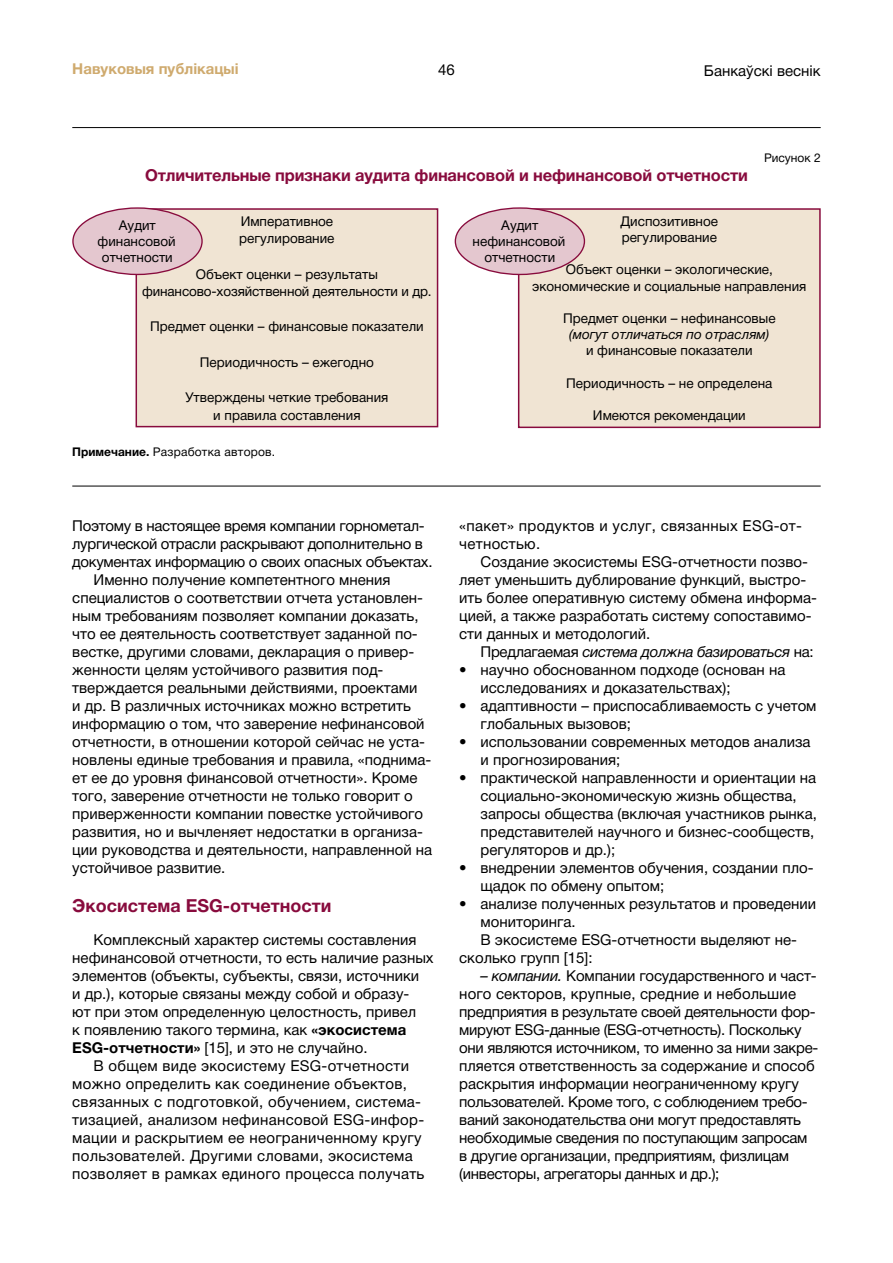
<style>
.page{position:relative;width:893px;height:1263px;background:#fff}
.page>*{position:absolute;margin:0;border:0;box-sizing:border-box;transform-origin:0 0}
.t1{font:700 18px "Helvetica Neue Cyr";color:#880b3d}
.t2{font:700 16.5px "Helvetica Neue Cyr";letter-spacing:-.01em;color:#880b3d}
.t3{font:15px/18px "Helvetica Neue Cyr";color:#000}
.t4{font:15px/18px "Helvetica Neue Cyr";letter-spacing:-.02em;color:#000}
.t5{font:15px/18px "Helvetica Neue Cyr";letter-spacing:.02em;color:#000}
.t6{font:italic 15px "Helvetica Neue Cyr";letter-spacing:-.02em;color:#000}
.t7{font:700 15px "Helvetica Neue Cyr";color:#cfaa6e}
.t8{font:13.5px/16.2px "Helvetica Neue Cyr";color:#000;text-align:center}
.t9{font:italic 13.5px "Helvetica Neue Cyr";color:#000}
.t10{font:12px "Helvetica Neue Cyr";letter-spacing:.02em;color:#000}
.t11{font:12px "Helvetica Neue Cyr";color:#000}
.s1{font-weight:700}
.s2{font-style:normal}
.s3{font-style:italic}
</style>
<div class="page">
<hr style="left:72px;top:127px;width:749px;height:1px;background:#000">
<hr style="left:72px;top:486px;width:749px;height:1px;background:#000">
<div style="left:136px;top:209px;width:302px;height:218px;background:#f0e4d3"></div>
<div style="left:136px;top:208px;width:302px;height:219px;border:2px solid #880b3d"></div>
<div style="left:519px;top:209px;width:301px;height:218px;background:#f0e4d3"></div>
<div style="left:518px;top:208px;width:303px;height:220px;border:2px solid #880b3d"></div>
<div style="left:455px;top:208px;width:129px;height:66px;background:#e4c7cf;border-radius:50%"></div>
<div style="left:73px;top:208px;width:129px;height:66px;background:#e4c7cf;border-radius:50%"></div>
<p class="t7" style="left:72px;top:61px;width:168px">Навуковыя публікацыі</p>
<p class="t3" style="left:438px;top:61px;width:18px">46</p>
<p class="t3" style="left:704px;top:62px;width:118px">Банкaўскi веснiк</p>
<p class="t2" style="left:145px;top:167px;width:604px">Отличительные признаки аудита финансовой и нефинансовой отчетности</p>
<p class="t11" style="left:764px;top:151px;width:58px">Рисунок 2</p>
<p class="t8" style="left:239px;top:212px;width:97px;line-height:17.5px;text-align:left">Императивное регулирование</p>
<p class="t8" style="left:142px;top:265px;width:291px;line-height:17.5px">Объект оценки – результаты финансово-хозяйственной деятельности и др.</p>
<p class="t8" style="left:150px;top:319px;width:275px">Предмет оценки – финансовые показатели</p>
<p class="t8" style="left:200px;top:354px;width:176px">Периодичность – ежегодно</p>
<p class="t8" style="left:185px;top:388px;width:205px;line-height:17.5px">Утверждены четкие требования и правила составления</p>
<p class="t8" style="left:98px;top:217px;width:80px">Аудит финансовой отчетности</p>
<p class="t10" style="left:72px;top:445px;width:205px"><span class="s1">Примечание.</span> Разработка авторов.</p>
<p class="t4" style="left:72px;top:517px;width:354px">Поэтому в настоящее время компании горнометал-</p>
<p class="t4" style="left:72px;top:535px;width:352px">лургической отрасли раскрывают дополнительно в</p>
<p class="t4" style="left:72px;top:553px;width:362px">документах информацию о своих опасных объектах.</p>
<p class="t3" style="left:94px;top:571px;width:299px">Именно получение компетентного мнения</p>
<p class="t3" style="left:72px;top:589px;width:352px">специалистов о соответствии отчета установлен-</p>
<p class="t3" style="left:72px;top:607px;width:348px">ным требованиям позволяет компании доказать,</p>
<p class="t3" style="left:72px;top:625px;width:347px">что ее деятельность соответствует заданной по-</p>
<p class="t3" style="left:72px;top:643px;width:343px">вестке, другими словами, декларация о привер-</p>
<p class="t3" style="left:72px;top:661px;width:313px">женности целям устойчивого развития под-</p>
<p class="t3" style="left:72px;top:679px;width:347px">тверждается реальными действиями, проектами</p>
<p class="t3" style="left:72px;top:697px;width:340px">и др. В различных источниках можно встретить</p>
<p class="t3" style="left:72px;top:715px;width:354px">информацию о том, что заверение нефинансовой</p>
<p class="t3" style="left:72px;top:733px;width:354px">отчетности, в отношении которой сейчас не уста-</p>
<p class="t3" style="left:72px;top:751px;width:361px">новлены единые требования и правила, «поднима-</p>
<p class="t3" style="left:72px;top:769px;width:347px">ет ее до уровня финансовой отчетности». Кроме</p>
<p class="t3" style="left:72px;top:787px;width:342px">того, заверение отчетности не только говорит о</p>
<p class="t3" style="left:72px;top:805px;width:352px">приверженности компании повестке устойчивого</p>
<p class="t3" style="left:72px;top:823px;width:352px">развития, но и вычленяет недостатки в организа-</p>
<p class="t3" style="left:72px;top:841px;width:362px">ции руководства и деятельности, направленной на</p>
<p class="t3" style="left:72px;top:859px;width:154px">устойчивое развитие.</p>
<p class="t1" style="left:72px;top:895px;width:261px">Экосистема ESG-отчетности</p>
<p class="t3" style="left:94px;top:931px;width:324px">Комплексный характер системы составления</p>
<p class="t3" style="left:72px;top:949px;width:363px">нефинансовой отчетности, то есть наличие разных</p>
<p class="t3" style="left:72px;top:967px;width:348px">элементов (объекты, субъекты, связи, источники</p>
<p class="t3" style="left:72px;top:985px;width:339px">и др.), которые связаны между собой и образу-</p>
<p class="t3" style="left:72px;top:1003px;width:345px">ют при этом определенную целостность, привел</p>
<p class="t3" style="left:72px;top:1021px;width:335px">к появлению такого термина, как <span class="s1">«экосистема</span></p>
<p class="t3" style="left:72px;top:1039px;width:297px"><span class="s1">ESG-отчетности»</span> [15], и это не случайно.</p>
<p class="t5" style="left:94px;top:1057px;width:317px">В общем виде экосистему ESG-отчетности</p>
<p class="t5" style="left:72px;top:1075px;width:336px">можно определить как соединение объектов,</p>
<p class="t5" style="left:72px;top:1093px;width:350px">связанных с подготовкой, обучением, система-</p>
<p class="t5" style="left:72px;top:1111px;width:353px">тизацией, анализом нефинансовой ESG-инфор-</p>
<p class="t5" style="left:72px;top:1129px;width:351px">мации и раскрытием ее неограниченному кругу</p>
<p class="t5" style="left:72px;top:1147px;width:342px">пользователей. Другими словами, экосистема</p>
<p class="t5" style="left:72px;top:1165px;width:354px">позволяет в рамках единого процесса получать</p>
<p class="t8" style="left:620px;top:213px;width:99px;text-align:left">Диспозитивное регулирование</p>
<p class="t8" style="left:532px;top:262px;width:276px">Объект оценки – экологические, экономические и социальные направления</p>
<p class="t8" style="left:563px;top:310px;width:214px">Предмет оценки – нефинансовые</p>
<p class="t9" style="left:569px;top:327px;width:202px">(могут отличаться по отраслям)</p>
<p class="t8" style="left:586px;top:343px;width:168px">и финансовые показатели</p>
<p class="t8" style="left:566px;top:375px;width:208px">Периодичность – не определена</p>
<p class="t8" style="left:593px;top:407px;width:154px">Имеются рекомендации</p>
<p class="t8" style="left:473px;top:217px;width:94px">Аудит нефинансовой отчетности</p>
<p class="t5" style="left:459px;top:517px;width:344px">«пакет» продуктов и услуг, связанных ESG-от&shy;четностью.</p>
<p class="t3" style="left:459px;top:553px;width:359px;text-indent:21px">Создание экосистемы ESG-отчетности позво&shy;ляет уменьшить дублирование функций, выстро&shy;ить более оперативную систему обмена информа&shy;цией, а также разработать систему сопоставимо&shy;сти данных и методологий.</p>
<p class="t6" style="left:480px;top:644px;width:335px"><span class="s2">Предлагаемая</span> система должна базироваться <span class="s2">на:</span></p>
<p class="t3" style="left:480px;top:661px;width:306px;text-indent:-21px">• научно обоснованном подходе (основан на исследованиях и доказательствах);</p>
<p class="t3" style="left:480px;top:697px;width:338px;text-indent:-21px">• адаптивности – приспосабливаемость с учетом глобальных вызовов;</p>
<p class="t3" style="left:480px;top:733px;width:332px;text-indent:-21px">• использовании современных методов анализа и прогнозирования;</p>
<p class="t3" style="left:480px;top:769px;width:338px;text-indent:-21px">• практической направленности и ориентации на социально-экономическую жизнь общества, запросы общества (включая участников рынка, представителей научного и бизнес-сообществ, регуляторов и др.);</p>
<p class="t3" style="left:480px;top:859px;width:334px;text-indent:-21px">• внедрении элементов обучения, создании пло&shy;щадок по обмену опытом;</p>
<p class="t3" style="left:459px;top:895px;width:359px">• анализе полученных результатов и проведении</p>
<p class="t3" style="left:480px;top:913px;width:97px">мониторинга.</p>
<p class="t3" style="left:480px;top:931px;width:318px">В экосистеме ESG-отчетности выделяют не-</p>
<p class="t3" style="left:459px;top:949px;width:135px">сколько групп [15]:</p>
<p class="t4" style="left:459px;top:967px;width:360px;text-indent:21px"><span class="s3">– компании.</span> Компании государственного и част&shy;ного секторов, крупные, средние и небольшие предприятия в результате своей деятельности фор&shy;мируют ESG-данные (ESG-отчетность). Поскольку они являются источником, то именно за ними закре&shy;пляется ответственность за содержание и способ раскрытия информации неограниченному кругу пользователей. Кроме того, с соблюдением требо&shy;ваний законодательства они могут предоставлять необходимые сведения по поступающим запросам в другие организации, предприятиям, физлицам (инвесторы, агрегаторы данных и др.);</p>
</div>
